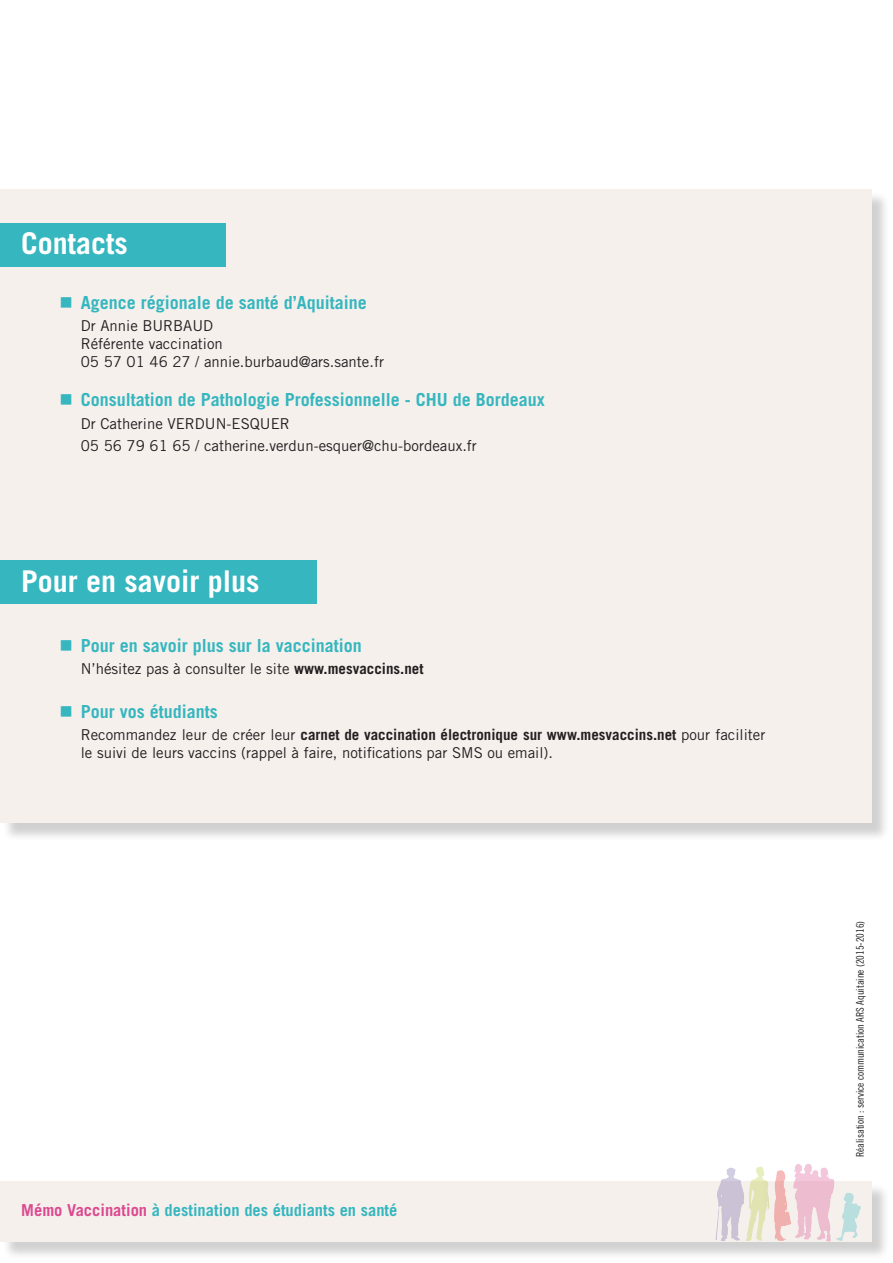
<style>
.page{position:relative;width:893px;height:1263px;background:#fff}
.page>*{position:absolute;margin:0;border:0;box-sizing:border-box;transform-origin:0 0}
.t1{font:700 30px "Trade Gothic LT Std";color:#fff}
.t2{font:700 18px "Trade Gothic LT Std";color:#36b6bf}
.t3{font:700 16.5px "Trade Gothic LT Std";color:#36b6bf}
.t4{font:15px/18px "Trade Gothic LT Std";color:#231f20}
.t5{font:10.5px "Trade Gothic LT Std Cn 18";color:#231f20}
.s1{font-weight:700}
.s2{color:#dc4a91}
</style>
<div class="page">
<div style="left:2px;top:191px;width:889px;height:650px;background:#231f20;opacity:.21"></div>
<div style="left:0;top:189px;width:872px;height:634px;background:#f5f0ec"></div>
<div style="left:0;top:223px;width:225px;height:43px;background:#36b6bf"></div>
<div style="left:0;top:560px;width:316px;height:44px;background:#36b6bf"></div>
<div style="left:2px;top:1183px;width:889px;height:77px;background:#231f20;opacity:.21"></div>
<div style="left:0;top:1181px;width:872px;height:61px;background:#f5f0ec"></div>
<img style="left:715px;top:1164px;width:146px;height:78px">
<p class="t1" style="left:21px;top:225px;width:108px">Contacts</p>
<p class="t2" style="left:81px;top:291px;width:288px">Agence régionale de santé d’Aquitaine</p>
<p class="t4" style="left:81px;top:316px;width:134px">Dr Annie BURBAUD</p>
<p class="t4" style="left:81px;top:334px;width:144px">Référente vaccination</p>
<p class="t4" style="left:81px;top:352px;width:305px">05 57 01 46 27 / annie.burbaud@ars.sante.fr</p>
<p class="t2" style="left:81px;top:389px;width:466px">Consultation de Pathologie Professionnelle - CHU de Bordeaux</p>
<p class="t4" style="left:81px;top:414px;width:211px">Dr Catherine VERDUN-ESQUER</p>
<p class="t4" style="left:81px;top:436px;width:398px">05 56 79 61 65 / catherine.verdun-esquer@chu-bordeaux.fr</p>
<p class="t1" style="left:21px;top:562px;width:240px">Pour en savoir plus</p>
<p class="t2" style="left:81px;top:635px;width:282px">Pour en savoir plus sur la vaccination</p>
<p class="t4" style="left:81px;top:660px;width:344px">N’hésitez pas à consulter le site <span class="s1">www.mesvaccins.net</span></p>
<p class="t2" style="left:81px;top:701px;width:138px">Pour vos étudiants</p>
<p class="t4" style="left:81px;top:726px;width:686px">Recommandez leur de créer leur <span class="s1">carnet de vaccination électronique sur www.mesvaccins.net</span> pour faciliter le suivi de leurs vaccins (rappel à faire, notifications par SMS ou email).</p>
<p class="t3" style="left:21px;top:1200px;width:378px"><span class="s2">Mémo Vaccination</span> à destination des étudiants en santé</p>
<p class="t5" style="left:854px;top:1157px;width:238px;rotate:-90deg">Réalisation : service communication ARS Aquitaine (2015-2016)</p>
</div>
